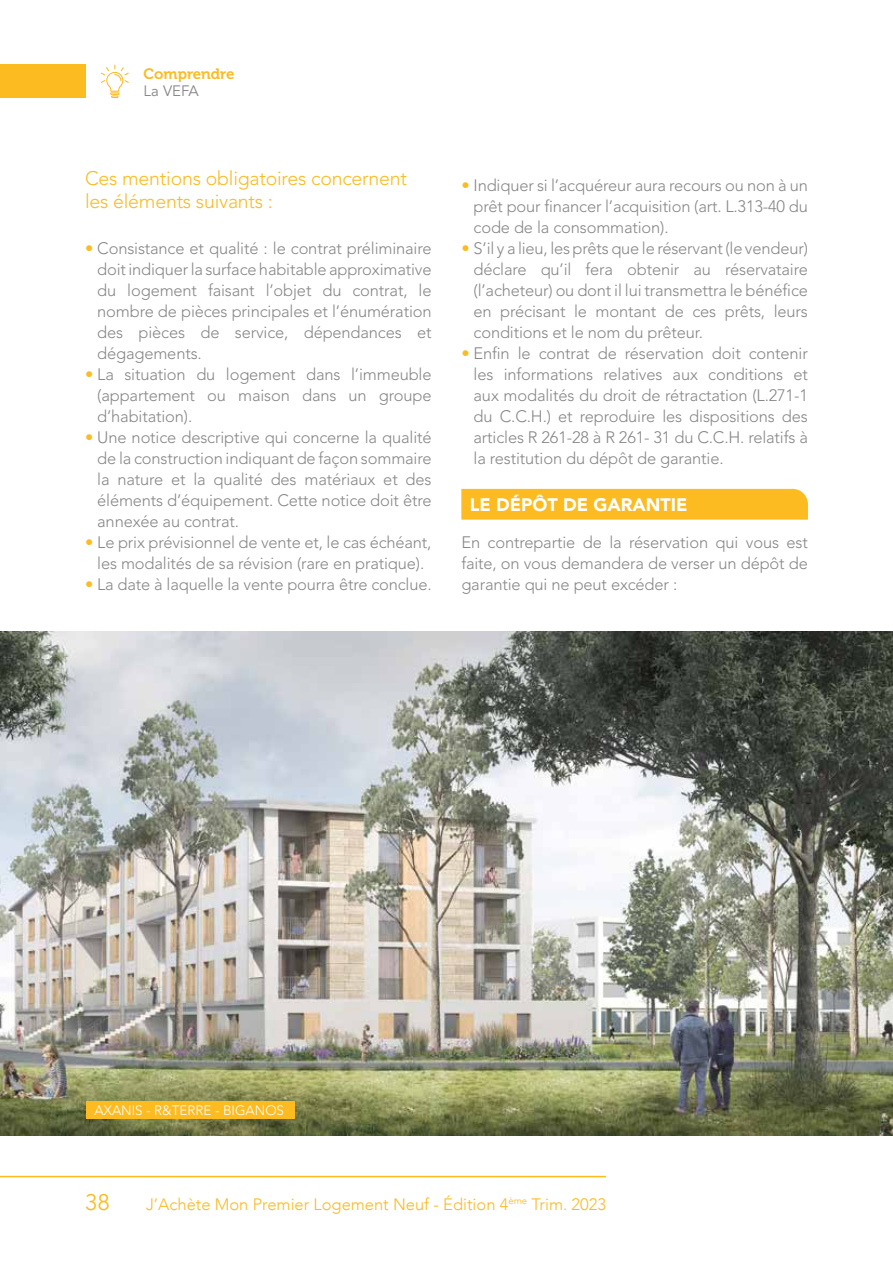
<style>
.page{position:relative;width:893px;height:1263px;background:#fff}
.page>*{position:absolute;margin:0;border:0;box-sizing:border-box;transform-origin:0 0}
.t1{font:22.5px "Avenir";color:#fbbb21}
.t2{font:300 19.5px/23.4px "Avenir LT Std";letter-spacing:-.01em;color:#fbbb21}
.t3{font:900 18px "Avenir LT Std";color:#fff}
.t4{font:300 16.5px/21px "Avenir LT Std";letter-spacing:-.01em;color:#878787;text-align:justify}
.t5{font:300 16.5px "Avenir";color:#fbbb21}
.t6{font:15px "Museo 700";color:#fbbb21}
.t7{font:15px "Avenir LT Std";color:#878787}
.t8{font:300 13.5px "Avenir LT Std";color:#fff}
.s1{color:#fbbb21}
</style>
<div class="page">
<div style="left:0;top:65px;width:86px;height:33px;background:#fbbb21"></div>
<hr style="left:0;top:1176px;width:606px;height:1px;background:#fbbb21">
<svg style="left:101px;top:65px;width:28px;height:33px"></svg>
<div style="left:461px;top:489px;width:347px;height:31px;background:#fbbb21"></div>
<img style="left:0;top:631px;width:893px;height:504px">
<div style="left:86px;top:1101px;width:208px;height:17px;background:#fbbb21"></div>
<p class="t6" style="left:144px;top:66px;width:92px">Comprendre</p>
<p class="t7" style="left:144px;top:82px;width:57px">La VEFA</p>
<p class="t2" style="left:85px;top:166px;width:323px">Ces mentions obligatoires concernent les éléments suivants :</p>
<p class="t4" style="left:97px;top:238px;width:336px;text-indent:-12px"><span class="s1">•</span> Consistance et qualité : le contrat préliminaire doit indiquer la surface habitable approximative du logement faisant l’objet du contrat, le nombre de pièces principales et l’énumération des pièces de service, dépendances et dégagements.</p>
<p class="t4" style="left:97px;top:364px;width:336px;text-indent:-12px"><span class="s1">•</span> La situation du logement dans l’immeuble (appartement ou maison dans un groupe d’habitation).</p>
<p class="t4" style="left:97px;top:427px;width:336px;text-indent:-12px"><span class="s1">•</span> Une notice descriptive qui concerne la qualité de la construction indiquant de façon sommaire la nature et la qualité des matériaux et des éléments d’équipement. Cette notice doit être annexée au contrat.</p>
<p class="t4" style="left:85px;top:532px;width:348px;text-align:center"><span class="s1">•</span> Le prix prévisionnel de vente et, le cas échéant, les modalités de sa révision (rare en pratique).</p>
<p class="t4" style="left:85px;top:574px;width:348px"><span class="s1">•</span> La date à laquelle la vente pourra être conclue.</p>
<p class="t4" style="left:474px;top:175px;width:336px;text-indent:-12px"><span class="s1">•</span> Indiquer si l’acquéreur aura recours ou non à un prêt pour financer l’acquisition (art. L.313-40 du code de la consommation).</p>
<p class="t4" style="left:474px;top:238px;width:336px;text-indent:-12px"><span class="s1">•</span> S’il y a lieu, les prêts que le réservant (le vendeur) déclare qu’il fera obtenir au réservataire (l’acheteur) ou dont il lui transmettra le bénéfice en précisant le montant de ces prêts, leurs conditions et le nom du prêteur.</p>
<p class="t4" style="left:474px;top:343px;width:336px;text-indent:-12px"><span class="s1">•</span> Enfin le contrat de réservation doit contenir les informations relatives aux conditions et aux modalités du droit de rétractation (L.271-1 du C.C.H.) et reproduire les dispositions des articles R 261-28 à R 261- 31 du C.C.H. relatifs à la restitution du dépôt de garantie.</p>
<p class="t3" style="left:470px;top:494px;width:219px">LE DÉPÔT DE GARANTIE</p>
<p class="t4" style="left:461px;top:532px;width:348px">En contrepartie de la réservation qui vous est faite, on vous demandera de verser un dépôt de garantie qui ne peut excéder :</p>
<p class="t8" style="left:95px;top:1102px;width:191px">AXANIS - R&amp;TERRE - BIGANOS</p>
<h1 class="t1" style="left:85px;top:1189px;width:27px">38</h1>
<p class="t5" style="left:146px;top:1194px;width:461px">J’Achète Mon Premier Logement Neuf - Édition 4<sup>ème</sup> Trim. 2023</p>
</div>
